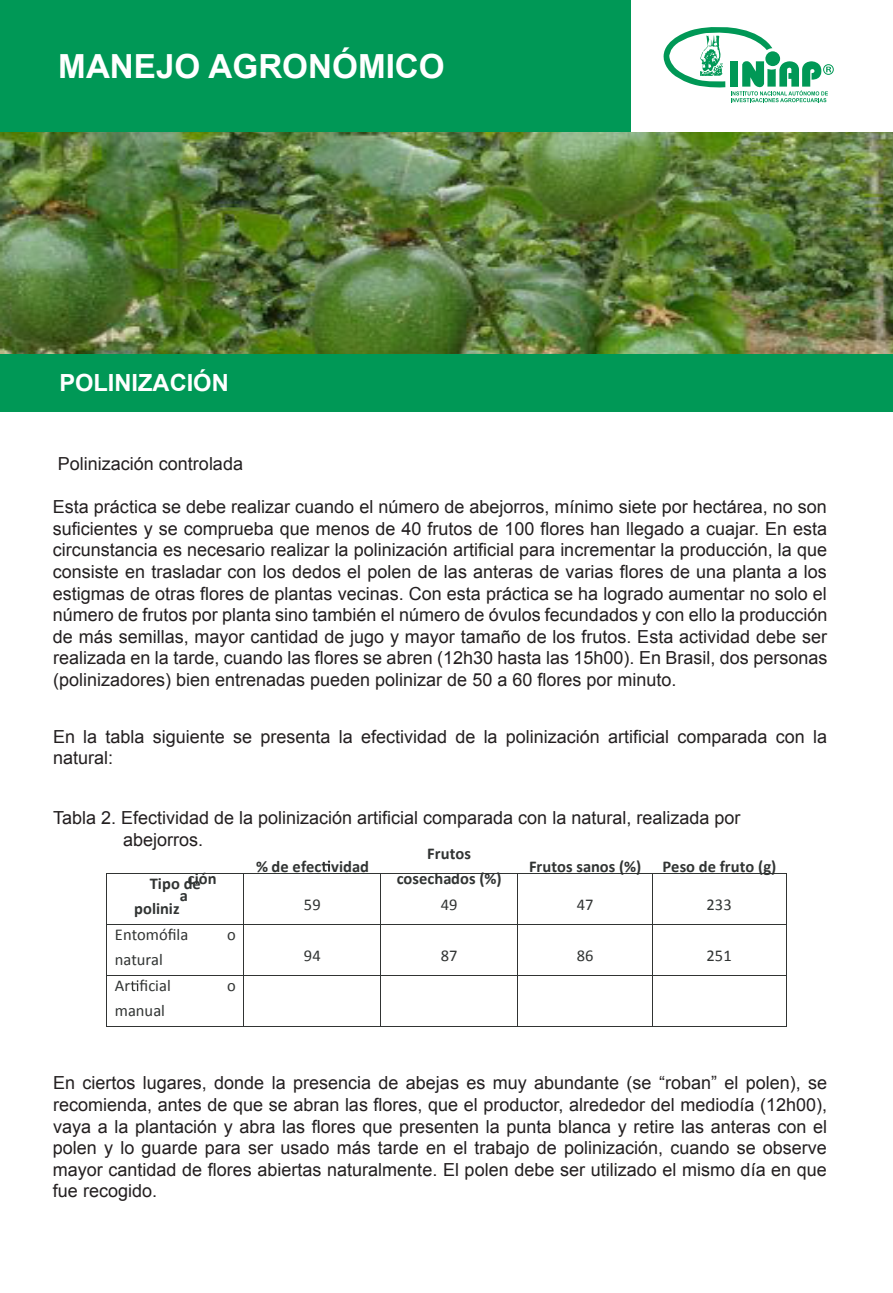
<style>
.page{position:relative;width:893px;height:1293px;background:#fff}
.page>*{position:absolute;margin:0;border:0;box-sizing:border-box;transform-origin:0 0}
.t1{font:700 33.15px "Arial";color:#fff}
.t2{font:700 23.7px "Arial";color:#fff}
.t3{font:18px/21.6px "Arial";color:#231f20;text-align:justify}
.t4{font:700 16.5px/25.2px "Calibri";letter-spacing:.005em;color:#313433}
.t5{font:16.5px "Calibri";color:#313433}
</style>
<div class="page">
<svg style="left:663px;top:27px;width:171px;height:75px"></svg>
<div style="left:0;top:1px;width:630px;height:133px;background:#009856"></div>
<div style="left:0;top:348px;width:892px;height:63px;background:#009856"></div>
<svg style="left:322px;top:860px;width:8px;height:11px"></svg>
<hr style="left:107px;top:872px;width:137px;height:1px;background:#313433">
<hr style="left:244px;top:872px;width:136px;height:1px;background:#313433">
<hr style="left:381px;top:872px;width:137px;height:1px;background:#313433">
<hr style="left:518px;top:872px;width:134px;height:1px;background:#313433">
<hr style="left:653px;top:872px;width:133px;height:1px;background:#313433">
<hr style="left:107px;top:873px;width:1px;height:51px;background:#313433">
<hr style="left:244px;top:873px;width:1px;height:51px;background:#313433">
<hr style="left:380px;top:873px;width:1px;height:51px;background:#313433">
<hr style="left:518px;top:873px;width:1px;height:51px;background:#313433">
<hr style="left:652px;top:873px;width:1px;height:51px;background:#313433">
<hr style="left:786px;top:873px;width:1px;height:51px;background:#313433">
<hr style="left:107px;top:924px;width:137px;height:1px;background:#313433">
<hr style="left:244px;top:924px;width:136px;height:1px;background:#313433">
<hr style="left:381px;top:924px;width:137px;height:1px;background:#313433">
<hr style="left:518px;top:924px;width:134px;height:1px;background:#313433">
<hr style="left:653px;top:924px;width:133px;height:1px;background:#313433">
<hr style="left:107px;top:925px;width:1px;height:50px;background:#313433">
<hr style="left:244px;top:925px;width:1px;height:50px;background:#313433">
<hr style="left:380px;top:925px;width:1px;height:50px;background:#313433">
<hr style="left:518px;top:925px;width:1px;height:50px;background:#313433">
<hr style="left:652px;top:925px;width:1px;height:50px;background:#313433">
<hr style="left:786px;top:925px;width:1px;height:50px;background:#313433">
<svg style="left:131px;top:980px;width:7px;height:11px"></svg>
<hr style="left:107px;top:975px;width:137px;height:1px;background:#313433">
<hr style="left:244px;top:975px;width:136px;height:1px;background:#313433">
<hr style="left:381px;top:975px;width:137px;height:1px;background:#313433">
<hr style="left:518px;top:975px;width:134px;height:1px;background:#313433">
<hr style="left:653px;top:975px;width:133px;height:1px;background:#313433">
<hr style="left:107px;top:976px;width:1px;height:50px;background:#313433">
<hr style="left:107px;top:1026px;width:137px;height:1px;background:#313433">
<hr style="left:244px;top:976px;width:1px;height:50px;background:#313433">
<hr style="left:244px;top:1026px;width:136px;height:1px;background:#313433">
<hr style="left:380px;top:976px;width:1px;height:50px;background:#313433">
<hr style="left:381px;top:1026px;width:137px;height:1px;background:#313433">
<hr style="left:518px;top:976px;width:1px;height:50px;background:#313433">
<hr style="left:518px;top:1026px;width:134px;height:1px;background:#313433">
<hr style="left:652px;top:976px;width:1px;height:50px;background:#313433">
<hr style="left:653px;top:1026px;width:133px;height:1px;background:#313433">
<hr style="left:786px;top:976px;width:1px;height:50px;background:#313433">
<img style="left:0;top:132px;width:892px;height:221px">
<h1 class="t1" style="left:58px;top:47px;width:388px">MANEJO AGRONÓMICO</h1>
<h2 class="t2" style="left:59px;top:368px;width:171px">POLINIZACIÓN</h2>
<p class="t3" style="left:58px;top:454px;width:187px">Polinización controlada</p>
<p class="t3" style="left:53px;top:498px;width:776px">Esta práctica se debe realizar cuando el número de abejorros, mínimo siete por hectárea, no son suficientes y se comprueba que menos de 40 frutos de 100 flores han llegado a cuajar. En esta circunstancia es necesario realizar la polinización artificial para incrementar la producción, la que consiste en trasladar con los dedos el polen de las anteras de varias flores de una planta a los estigmas de otras flores de plantas vecinas. Con esta práctica se ha logrado aumentar no solo el número de frutos por planta sino también el número de óvulos fecundados y con ello la producción de más semillas, mayor cantidad de jugo y mayor tamaño de los frutos. Esta actividad debe ser realizada en la tarde, cuando las flores se abren (12h30 hasta las 15h00). En Brasil, dos personas (polinizadores) bien entrenadas pueden polinizar de 50 a 60 flores por minuto.</p>
<p class="t3" style="left:53px;top:727px;width:776px">En la tabla siguiente se presenta la efectividad de la polinización artificial comparada con la natural:</p>
<p class="t3" style="left:123px;top:808px;width:619px;text-indent:-70px">Tabla 2. Efectividad de la polinización artificial comparada con la natural, realizada por abejorros.</p>
<p class="t4" style="left:256px;top:854px;width:114px">% de efec vidad</p>
<p class="t4" style="left:397px;top:842px;width:107px;text-align:center">Frutos cosechados (%)</p>
<p class="t4" style="left:529px;top:854px;width:114px">Frutos sanos (%)</p>
<p class="t4" style="left:663px;top:854px;width:115px">Peso de fruto (g)</p>
<p class="t4" style="left:188px;top:867px;width:30px">ción</p>
<p class="t4" style="left:134px;top:872px;width:68px;text-indent:16px">Tipo de poliniz</p>
<p class="t4" style="left:180px;top:883px;width:10px">a</p>
<p class="t5" style="left:304px;top:894px;width:18px">59</p>
<p class="t5" style="left:441px;top:894px;width:18px">49</p>
<p class="t5" style="left:577px;top:894px;width:18px">47</p>
<p class="t5" style="left:707px;top:894px;width:27px">233</p>
<p class="t5" style="left:115px;top:924px;width:75px">Entomófila</p>
<p class="t5" style="left:227px;top:924px;width:10px">o</p>
<p class="t5" style="left:115px;top:949px;width:49px">natural</p>
<p class="t5" style="left:115px;top:975px;width:57px">Ar ficial</p>
<p class="t5" style="left:227px;top:975px;width:10px">o</p>
<p class="t5" style="left:115px;top:1000px;width:51px">manual</p>
<p class="t5" style="left:304px;top:945px;width:18px">94</p>
<p class="t5" style="left:441px;top:945px;width:18px">87</p>
<p class="t5" style="left:577px;top:945px;width:18px">86</p>
<p class="t5" style="left:707px;top:945px;width:27px">251</p>
<p class="t3" style="left:53px;top:1074px;width:776px">En ciertos lugares, donde la presencia de abejas es muy abundante (se “roban” el polen), se recomienda, antes de que se abran las flores, que el productor, alrededor del mediodía (12h00), vaya a la plantación y abra las flores que presenten la punta blanca y retire las anteras con el polen y lo guarde para ser usado más tarde en el trabajo de polinización, cuando se observe mayor cantidad de flores abiertas naturalmente. El polen debe ser utilizado el mismo día en que fue recogido.</p>
</div>
